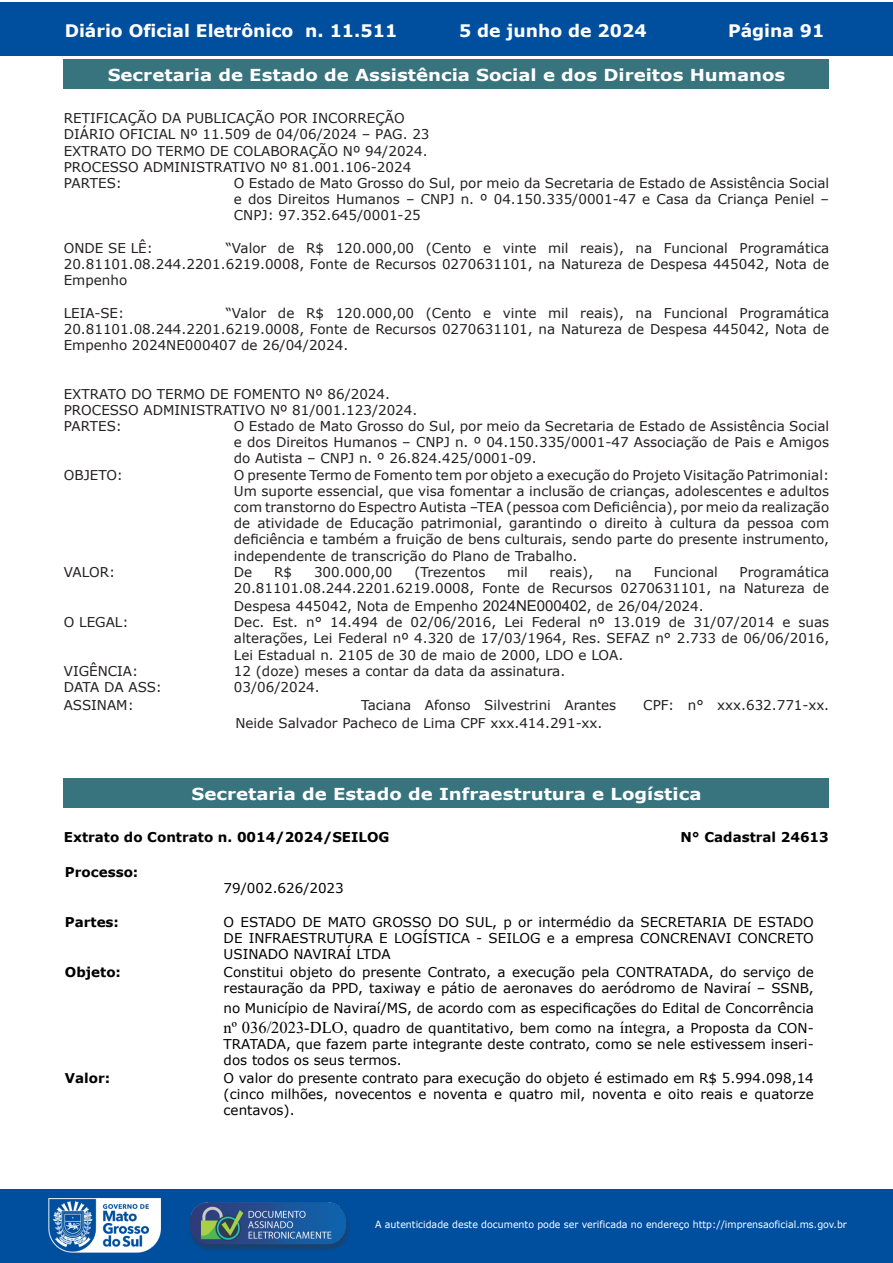
<style>
.page{position:relative;width:893px;height:1263px;background:#fff}
.page>*{position:absolute;margin:0;border:0;box-sizing:border-box;transform-origin:0 0}
.t1{font:700 17.25px "Verdana";color:#fff}
.t2{font:700 16.5px "Verdana";color:#fff;scale:1.1 1}
.t3{font:13.5px/16.2px "Verdana";color:#231f20;text-align:justify}
.t4{font:13.5px/16.2px "Verdana";color:#000}
.t5{font:700 13.5px "Verdana";color:#000}
.t6{font:9.9px "Verdana";color:#fff;scale:.95 1}
.s1{font-family:"Arial";font-size:15px}
.s2{font-family:"Times New Roman";font-size:16.5px}
</style>
<div class="page">
<div style="left:0;top:2px;width:893px;height:53px;background:#004f9f"></div>
<div style="left:1px;top:1189px;width:892px;height:74px;background:#004f9f"></div>
<img style="left:49px;top:1198px;width:111px;height:54px">
<img style="left:185px;top:1201px;width:168px;height:54px">
<div style="left:64px;top:60px;width:765px;height:29px;background:#37747e"></div>
<div style="left:64px;top:778px;width:765px;height:30px;background:#37747e"></div>
<p class="t1" style="left:65px;top:18px;width:334px">Diário Oficial Eletrônico n. 11.511</p>
<p class="t1" style="left:459px;top:18px;width:189px">5 de junho de 2024</p>
<p class="t1" style="left:728px;top:18px;width:98px">Página 91</p>
<p class="t2" style="left:108px;top:63px;width:617px">Secretaria de Estado de Assistência Social e dos Direitos Humanos</p>
<p class="t3" style="left:64px;top:110px;width:367px;text-align:left">RETIFICAÇÃO DA PUBLICAÇÃO POR INCORREÇÃO DIÁRIO OFICIAL Nº 11.509 de 04/06/2024 – PAG. 23<br>EXTRATO DO TERMO DE COLABORAÇÃO Nº 94/2024.<br>PROCESSO ADMINISTRATIVO Nº 81.001.106-2024<br>PARTES:</p>
<p class="t3" style="left:234px;top:175px;width:597px">O Estado de Mato Grosso do Sul, por meio da Secretaria de Estado de Assistência Social e dos Direitos Humanos – CNPJ n. º 04.150.335/0001-47 e Casa da Criança Peniel – CNPJ: 97.352.645/0001-25</p>
<p class="t3" style="left:64px;top:240px;width:91px">ONDE SE LÊ:</p>
<p class="t3" style="left:64px;top:240px;width:767px;text-indent:162px">“Valor de R$ 120.000,00 (Cento e vinte mil reais), na Funcional Programática 20.81101.08.244.2201.6219.0008, Fonte de Recursos 0270631101, na Natureza de Despesa 445042, Nota de Empenho</p>
<p class="t3" style="left:64px;top:304px;width:62px">LEIA-SE:</p>
<p class="t3" style="left:64px;top:304px;width:767px;text-indent:162px">“Valor de R$ 120.000,00 (Cento e vinte mil reais), na Funcional Programática 20.81101.08.244.2201.6219.0008, Fonte de Recursos 0270631101, na Natureza de Despesa 445042, Nota de Empenho 2024NE000407 de 26/04/2024.</p>
<p class="t3" style="left:64px;top:385px;width:355px;text-align:left">EXTRATO DO TERMO DE FOMENTO Nº 86/2024.<br>PROCESSO ADMINISTRATIVO Nº 81/001.123/2024.<br>PARTES:</p>
<p class="t3" style="left:234px;top:418px;width:597px">O Estado de Mato Grosso do Sul, por meio da Secretaria de Estado de Assistência Social e dos Direitos Humanos – CNPJ n. º 04.150.335/0001-47 Associação de Pais e Amigos do Autista – CNPJ n. º 26.824.425/0001-09.</p>
<p class="t3" style="left:64px;top:466px;width:61px">OBJETO:</p>
<p class="t3" style="left:234px;top:466px;width:597px">O presente Termo de Fomento tem por objeto a execução do Projeto Visitação Patrimonial:<br>Um suporte essencial, que visa fomentar a inclusão de crianças, adolescentes e adultos com transtorno do Espectro Autista –TEA (pessoa com Deficiência), por meio da realização de atividade de Educação patrimonial, garantindo o direito à cultura da pessoa com deficiência e também a fruição de bens culturais, sendo parte do presente instrumento, independente de transcrição do Plano de Trabalho.</p>
<p class="t3" style="left:64px;top:564px;width:53px">VALOR:</p>
<p class="t3" style="left:234px;top:564px;width:20px">De</p>
<p class="t3" style="left:274px;top:564px;width:19px">R$</p>
<p class="t3" style="left:314px;top:564px;width:80px">300.000,00</p>
<p class="t3" style="left:414px;top:564px;width:73px">(Trezentos</p>
<p class="t3" style="left:507px;top:564px;width:22px">mil</p>
<p class="t3" style="left:550px;top:564px;width:45px">reais),</p>
<p class="t3" style="left:615px;top:564px;width:18px">na</p>
<p class="t3" style="left:654px;top:564px;width:66px">Funcional</p>
<p class="t3" style="left:234px;top:564px;width:597px;text-align:right">Programática<br>20.81101.08.244.2201.6219.0008, Fonte de Recursos 0270631101, na Natureza de</p>
<p class="t3" style="left:234px;top:598px;width:471px">Despesa 445042, Nota de Empenho <span class="s1">2024NE000402</span>, de 26/04/2024.</p>
<p class="t3" style="left:64px;top:614px;width:66px">O LEGAL:</p>
<p class="t3" style="left:234px;top:614px;width:597px">Dec. Est. n° 14.494 de 02/06/2016, Lei Federal nº 13.019 de 31/07/2014 e suas alterações, Lei Federal nº 4.320 de 17/03/1964, Res. SEFAZ n° 2.733 de 06/06/2016, Lei Estadual n. 2105 de 30 de maio de 2000, LDO e LOA.</p>
<p class="t3" style="left:64px;top:663px;width:76px">VIGÊNCIA:</p>
<p class="t3" style="left:234px;top:663px;width:333px">12 (doze) meses a contar da data da assinatura.</p>
<p class="t3" style="left:64px;top:679px;width:100px">DATA DA ASS:</p>
<p class="t3" style="left:234px;top:679px;width:87px">03/06/2024.</p>
<p class="t3" style="left:64px;top:697px;width:72px">ASSINAM:</p>
<p class="t3" style="left:361px;top:697px;width:257px">Taciana Afonso Silvestrini Arantes</p>
<p class="t3" style="left:643px;top:697px;width:187px">CPF: n° xxx.632.771-xx.</p>
<p class="t3" style="left:235px;top:715px;width:369px">Neide Salvador Pacheco de Lima CPF xxx.414.291-xx.</p>
<p class="t2" style="left:192px;top:782px;width:465px">Secretaria de Estado de Infraestrutura e Logística</p>
<p class="t5" style="left:64px;top:828px;width:327px">Extrato do Contrato n. 0014/2024/SEILOG</p>
<p class="t5" style="left:680px;top:828px;width:150px">N° Cadastral 24613</p>
<p class="t5" style="left:65px;top:863px;width:75px">Processo:</p>
<p class="t4" style="left:224px;top:880px;width:122px">79/002.626/2023</p>
<p class="t5" style="left:65px;top:912px;width:56px">Partes:</p>
<p class="t4" style="left:224px;top:913px;width:592px;text-align:justify">O ESTADO DE MATO GROSSO DO SUL, p or intermédio da SECRETARIA DE ESTADO DE INFRAESTRUTURA E LOGÍSTICA - SEILOG e a empresa CONCRENAVI CONCRETO USINADO NAVIRAÍ LTDA</p>
<p class="t5" style="left:65px;top:962px;width:58px">Objeto:</p>
<p class="t4" style="left:224px;top:964px;width:592px">Constitui objeto do presente Contrato, a execução pela CONTRATADA, do serviço de restauração da PPD, taxiway e pátio de aeronaves do aeródromo de Naviraí – SSNB,</p>
<p class="t4" style="left:224px;top:998px;width:592px;line-height:19.8px">no Município de Naviraí/MS, de acordo com as especificações do Edital de Concorrência <span class="s2">nº 036/2023-DLO,</span> quadro de quantitativo, bem como na <span class="s2">íntegra</span>, a Proposta da CON-</p>
<p class="t4" style="left:224px;top:1036px;width:592px">TRATADA, que fazem parte integrante deste contrato, como se nele estivessem inseri&shy;dos todos os seus termos.</p>
<p class="t5" style="left:65px;top:1068px;width:47px">Valor:</p>
<p class="t4" style="left:224px;top:1070px;width:592px;text-align:justify">O valor do presente contrato para execução do objeto é estimado em R$ 5.994.098,14 (cinco milhões, novecentos e noventa e quatro mil, noventa e oito reais e quatorze centavos).</p>
<p class="t6" style="left:375px;top:1218px;width:498px">A autenticidade deste documento pode ser verificada no endereço http://imprensaoficial.ms.gov.br</p>
</div>
